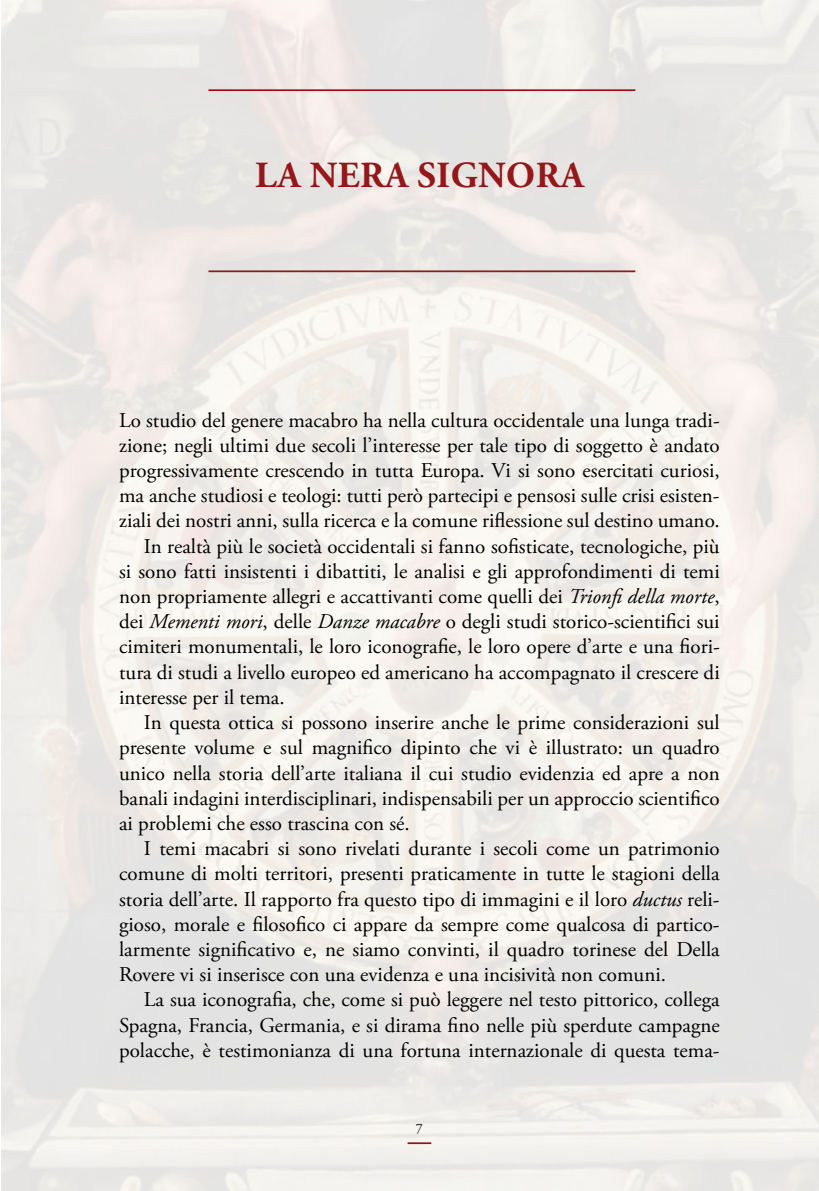
<style>
.page{position:relative;width:819px;height:1191px;background:#fff}
.page>*{position:absolute;margin:0;border:0;box-sizing:border-box;transform-origin:0 0}
.t1{font:700 36.75px "Adobe Garamond Pro";letter-spacing:.015em;color:#96171a}
.t2{font:21px "Adobe Garamond Pro";letter-spacing:-.01em;color:#000}
.t3{font:14px "Adobe Garamond Pro";color:#000}
.s1{font-style:italic}
</style>
<div class="page">
<hr style="left:407px;top:1142px;width:24px;height:2px;background:#96171a">
<hr style="left:208px;top:89px;width:427px;height:2px;background:#96171a">
<hr style="left:208px;top:270px;width:427px;height:2px;background:#96171a">
<h1 class="t1" style="left:255px;top:154px;width:330px">LA NERA SIGNORA</h1>
<p class="t2" style="left:119px;top:407px;width:602px">Lo studio del genere macabro ha nella cultura occidentale una lunga tradi-</p>
<p class="t2" style="left:119px;top:432px;width:602px">zione; negli ultimi due secoli l’interesse per tale tipo di soggetto è andato</p>
<p class="t2" style="left:119px;top:458px;width:602px">progressivamente crescendo in tutta Europa. Vi si sono esercitati curiosi,</p>
<p class="t2" style="left:119px;top:483px;width:602px">ma anche studiosi e teologi: tutti però partecipi e pensosi sulle crisi esisten-</p>
<p class="t2" style="left:119px;top:508px;width:602px">ziali dei nostri anni, sulla ricerca e la comune riflessione sul destino umano.</p>
<p class="t2" style="left:144px;top:533px;width:577px">In realtà più le società occidentali si fanno sofisticate, tecnologiche, più</p>
<p class="t2" style="left:119px;top:558px;width:602px">si sono fatti insistenti i dibattiti, le analisi e gli approfondimenti di temi</p>
<p class="t2" style="left:119px;top:584px;width:602px">non propriamente allegri e accattivanti come quelli dei <span class="s1">Trionfi della morte</span>,</p>
<p class="t2" style="left:119px;top:609px;width:602px">dei <span class="s1">Mementi mori</span>, delle <span class="s1">Danze macabre</span> o degli studi storico-scientifici sui</p>
<p class="t2" style="left:119px;top:634px;width:602px">cimiteri monumentali, le loro iconografie, le loro opere d’arte e una fiori-</p>
<p class="t2" style="left:119px;top:659px;width:602px">tura di studi a livello europeo ed americano ha accompagnato il crescere di</p>
<p class="t2" style="left:119px;top:684px;width:167px">interesse per il tema.</p>
<p class="t2" style="left:144px;top:710px;width:577px">In questa ottica si possono inserire anche le prime considerazioni sul</p>
<p class="t2" style="left:119px;top:735px;width:602px">presente volume e sul magnifico dipinto che vi è illustrato: un quadro</p>
<p class="t2" style="left:119px;top:760px;width:602px">unico nella storia dell’arte italiana il cui studio evidenzia ed apre a non</p>
<p class="t2" style="left:119px;top:785px;width:602px">banali indagini interdisciplinari, indispensabili per un approccio scientifico</p>
<p class="t2" style="left:119px;top:810px;width:292px">ai problemi che esso trascina con sé.</p>
<p class="t2" style="left:144px;top:836px;width:577px">I temi macabri si sono rivelati durante i secoli come un patrimonio</p>
<p class="t2" style="left:119px;top:861px;width:602px">comune di molti territori, presenti praticamente in tutte le stagioni della</p>
<p class="t2" style="left:119px;top:886px;width:602px">storia dell’arte. Il rapporto fra questo tipo di immagini e il loro <span class="s1">ductus</span> reli-</p>
<p class="t2" style="left:119px;top:911px;width:602px">gioso, morale e filosofico ci appare da sempre come qualcosa di partico-</p>
<p class="t2" style="left:119px;top:936px;width:602px">larmente significativo e, ne siamo convinti, il quadro torinese del Della</p>
<p class="t2" style="left:119px;top:962px;width:548px">Rovere vi si inserisce con una evidenza e una incisività non comuni.</p>
<p class="t2" style="left:144px;top:987px;width:577px">La sua iconografia, che, come si può leggere nel testo pittorico, collega</p>
<p class="t2" style="left:119px;top:1012px;width:602px">Spagna, Francia, Germania, e si dirama fino nelle più sperdute campagne</p>
<p class="t2" style="left:119px;top:1037px;width:602px">polacche, è testimonianza di una fortuna internazionale di questa tema-</p>
<p class="t3" style="left:416px;top:1120px;width:8px">7</p>
</div>
